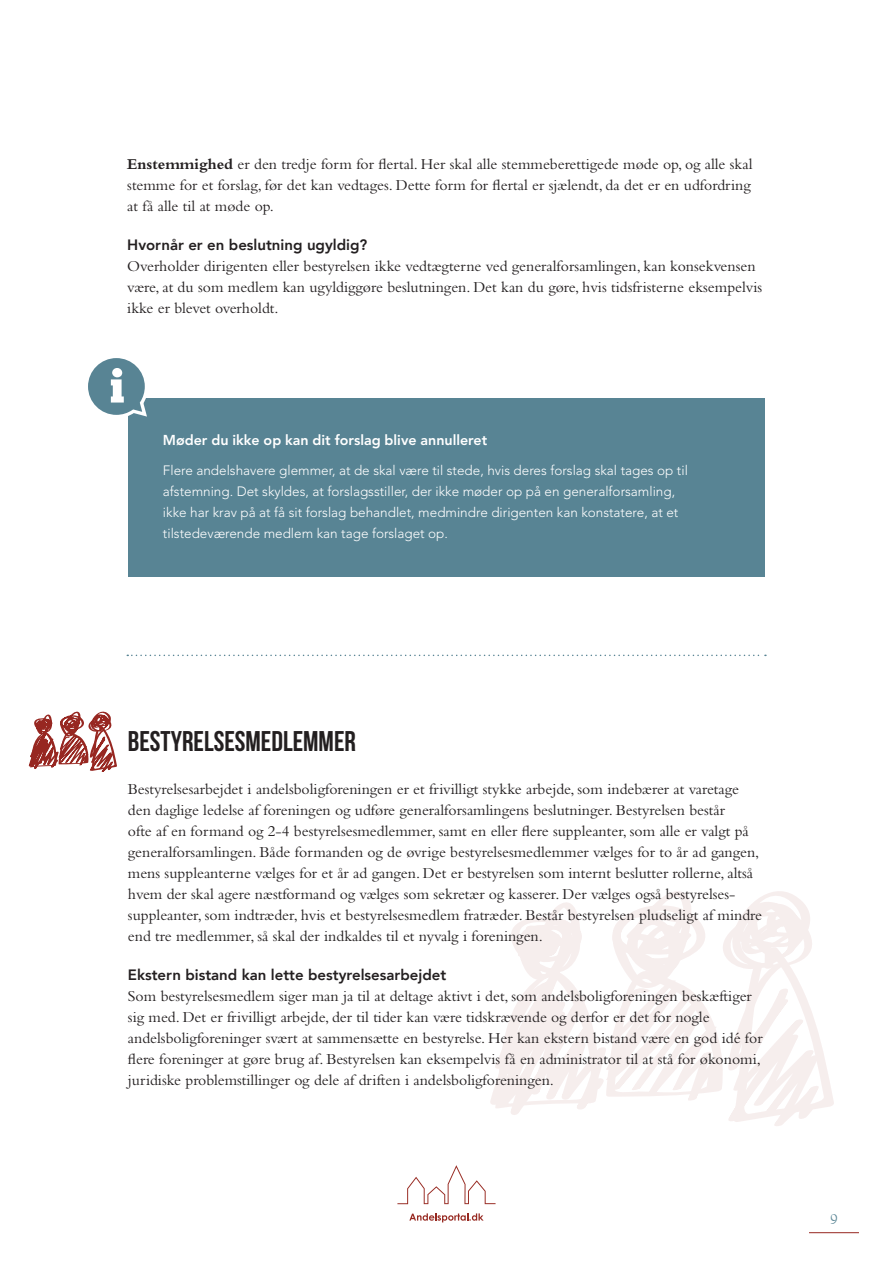
<style>
.page{position:relative;width:893px;height:1263px;background:#fff}
.page>*{position:absolute;margin:0;border:0;box-sizing:border-box;transform-origin:0 0}
.Overskrift_2{font:700 28.5px "Bebas Neue";color:#231f20}
.Overskrift_2-2{font:15.75px/21px "Bembo Std";color:#231f20}
.Brød_ny{font:15.75px/21px "Bembo Std";color:#231f20;text-align:justify}
.Underoverskrift{font:800 15px "Avenir";color:#231f20}
.t1{font:15px "Californian FB";color:#588494}
.Boks_overskrift{font:800 14.25px "Avenir LT Std";color:#fff}
.Boks_tekst_2{font:300 13.5px/21px "Avenir LT Std";color:#fff}
.s1{font-weight:700}
</style>
<div class="page">
<hr style="left:809px;top:1232px;width:50px;height:1px;background:#972721">
<svg style="left:409px;top:1213px;width:75px;height:9px"></svg>
<svg style="left:397px;top:1165px;width:99px;height:39px"></svg>
<svg style="left:490px;top:891px;width:344px;height:235px"></svg>
<div style="left:128px;top:398px;width:636px;height:179px;background:#588494"></div>
<svg style="left:88px;top:358px;width:59px;height:59px"></svg>
<svg style="left:29px;top:711px;width:88px;height:61px"></svg>
<svg style="left:127px;top:655px;width:639px;height:1px"></svg>
<p class="Brød_ny" style="left:127px;top:153px;width:627px"><span class="s1">Enstemmighed</span> er den tredje form for flertal. Her skal alle stemmeberettigede møde op, og alle skal stemme for et forslag, før det kan vedtages. Dette form for flertal er sjælendt, da det er en udfordring at få alle til at møde op.</p>
<p class="Underoverskrift" style="left:127px;top:233px;width:242px">Hvornår er en beslutning ugyldig?</p>
<p class="Brød_ny" style="left:127px;top:255px;width:636px;text-align:left">Overholder dirigenten eller bestyrelsen ikke vedtægterne ved generalforsamlingen, kan konsekvensen være, at du som medlem kan ugyldiggøre beslutningen. Det kan du gøre, hvis tidsfristerne eksempelvis ikke er blevet overholdt.</p>
<p class="Boks_overskrift" style="left:163px;top:432px;width:326px">Møder du ikke op kan dit forslag blive annulleret</p>
<p class="Boks_tekst_2" style="left:163px;top:460px;width:526px">Flere andelshavere glemmer, at de skal være til stede, hvis deres forslag skal tages op til afstemning. Det skyldes, at forslagsstiller, der ikke møder op på en generalforsamling, ikke har krav på at få sit forslag behandlet, medmindre dirigenten kan konstatere, at et tilstedeværende medlem kan tage forslaget op.</p>
<p class="Overskrift_2" style="left:128px;top:725px;width:230px">BESTYRELSESMEDLEMMER</p>
<p class="Overskrift_2-2" style="left:128px;top:778px;width:636px">Bestyrelsesarbejdet i andelsboligforeningen er et frivilligt stykke arbejde, som indebærer at varetage den daglige ledelse af foreningen og udføre generalforsamlingens beslutninger. Bestyrelsen består<br>ofte af en formand og 2-4 bestyrelsesmedlemmer, samt en eller flere suppleanter, som alle er valgt på generalforsamlingen. Både formanden og de øvrige bestyrelsesmedlemmer vælges for to år ad gangen, mens suppleanterne vælges for et år ad gangen. Det er bestyrelsen som internt beslutter rollerne, altså hvem der skal agere næstformand og vælges som sekretær og kasserer. Der vælges også bestyrelses&shy;suppleanter, som indtræder, hvis et bestyrelsesmedlem fratræder. Består bestyrelsen pludseligt af mindre end tre medlemmer, så skal der indkaldes til et nyvalg i foreningen.</p>
<p class="Underoverskrift" style="left:128px;top:963px;width:320px">Ekstern bistand kan lette bestyrelsesarbejdet</p>
<p class="Overskrift_2-2" style="left:128px;top:985px;width:636px">Som bestyrelsesmedlem siger man ja til at deltage aktivt i det, som andelsboligforeningen beskæftiger sig med. Det er frivilligt arbejde, der til tider kan være tidskrævende og derfor er det for nogle andelsboligforeninger svært at sammensætte en bestyrelse. Her kan ekstern bistand være en god idé for flere foreninger at gøre brug af. Bestyrelsen kan eksempelvis få en administrator til at stå for økonomi, juridiske problemstillinger og dele af driften i andelsboligforeningen.</p>
<p class="t1" style="left:830px;top:1210px;width:9px">9</p>
</div>
